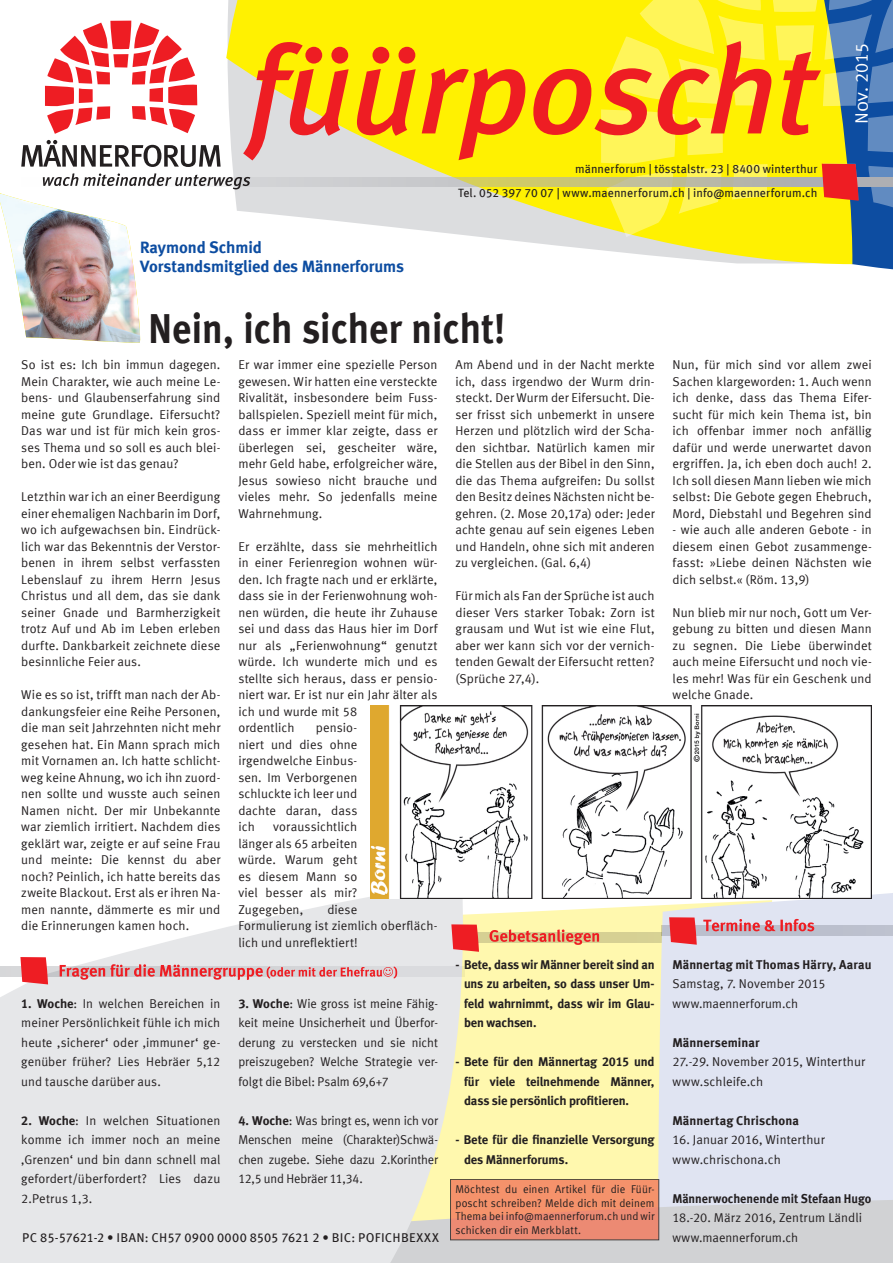
<style>
.page{position:relative;width:893px;height:1263px;background:#fff}
.page>*{position:absolute;margin:0;border:0;box-sizing:border-box;transform-origin:0 0}
.t1{font:42px "Meta Bold LF";color:#231f20;scale:.9 1}
.t2{font:18px "Meta Normal LF Caps";color:#fff}
.t3{font:16.5px/19.5px "Meta Bold LF";letter-spacing:-.005em;color:#0d4da1}
.t4{font:12.75px/16.5px "Meta Normal LF";letter-spacing:.005em;color:#231f20;text-align:justify}
.t5{font:12.75px/19.5px "Meta Bold LF";letter-spacing:-.005em;color:#231f20;text-align:justify}
.t6{font:12.75px "Meta Book LF Caps";letter-spacing:.015em;color:#231f20}
.t7{font:12.75px "Meta Bold LF";letter-spacing:-.005em;color:#231f20;scale:.96 1}
.t8{font:12px/24px "Meta Book LF";letter-spacing:.01em;color:#231f20;text-align:right}
.t9{font:11.25px/13.5px "Meta Normal LF";letter-spacing:.015em;color:#231f20;text-align:justify;scale:.96 1}
.s1{font-family:"Meta Bold LF"}
</style>
<div class="page">
<div style="left:467px;top:905px;width:188px;height:274px;background:#fff8ae"></div>
<div style="left:455px;top:932px;width:438px;height:10px;background:#d6d093"></div>
<div style="left:655px;top:888px;width:238px;height:303px;background:#e0e4f2"></div>
<svg style="left:467px;top:1191px;width:426px;height:72px;background:#d2d3d7"></svg>
<svg style="left:841px;top:237px;width:52px;height:33px"></svg>
<svg style="left:226px;top:0;width:627px;height:264px"></svg>
<svg style="left:243px;top:41px;width:358px;height:119px;background:#f5b126"></svg>
<svg style="left:250px;top:177px;width:351px;height:9px;background:#cccba8"></svg>
<svg style="left:601px;top:0;width:292px;height:237px;background:#d7c03f"></svg>
<svg style="left:21px;top:140px;width:200px;height:27px"></svg>
<svg style="left:45px;top:21px;width:152px;height:113px"></svg>
<svg style="left:0;top:897px;width:467px;height:366px;background:#e8e9e8"></svg>
<div style="left:450px;top:1179px;width:209px;height:61px;background:#f5926b"></div>
<div style="left:450px;top:1179px;width:209px;height:61px;border:1px solid #231f20"></div>
<svg style="left:0;top:173px;width:250px;height:91px"></svg>
<img style="left:0;top:194px;width:142px;height:149px">
<svg style="left:0;top:967px;width:465px;height:10px"></svg>
<div style="left:661px;top:925px;width:232px;height:11px;background:#bbbfcd"></div>
<svg style="left:20px;top:957px;width:28px;height:27px"></svg>
<svg style="left:451px;top:924px;width:28px;height:28px"></svg>
<svg style="left:669px;top:917px;width:28px;height:28px"></svg>
<svg style="left:60px;top:964px;width:337px;height:16px;background:#dea5a9"></svg>
<svg style="left:489px;top:929px;width:110px;height:16px"></svg>
<svg style="left:703px;top:919px;width:111px;height:12px"></svg>
<img style="left:370px;top:706px;width:501px;height:192px">
<p class="t3" style="left:140px;top:237px;width:266px">Raymond Schmid<br>Vorstandsmitglied des Männerforums</p>
<p class="t8" style="left:458px;top:157px;width:361px">männerforum | tösstalstr. 23 | 8400 winterthur<br>Tel. 052 397 70 07 | www.maennerforum.ch | info@maennerforum.ch</p>
<h1 class="t1" style="left:148px;top:304px;width:398px">Nein, ich sicher nicht!</h1>
<h2 class="t2" style="left:851px;top:124px;width:83px;rotate:-90deg">Nov. 2015</h2>
<p class="t4" style="left:21px;top:356px;width:201px">So ist es: Ich bin immun dagegen.<br>Mein Charakter, wie auch meine Le&shy;bens- und Glaubenserfahrung sind meine gute Grundlage. Eifersucht?<br>Das war und ist für mich kein gros&shy;ses Thema und so soll es auch blei&shy;ben. Oder wie ist das genau?</p>
<p class="t4" style="left:21px;top:488px;width:201px">Letzthin war ich an einer Beerdigung einer ehemaligen Nachbarin im Dorf, wo ich aufgewachsen bin. Eindrück&shy;lich war das Bekenntnis der Verstor&shy;benen in ihrem selbst verfassten Lebenslauf zu ihrem Herrn Jesus Christus und all dem, das sie dank seiner Gnade und Barmherzigkeit trotz Auf und Ab im Leben erleben durfte. Dankbarkeit zeichnete diese besinnliche Feier aus.</p>
<p class="t4" style="left:21px;top:686px;width:201px">Wie es so ist, trifft man nach der Ab&shy;dankungsfeier eine Reihe Personen, die man seit Jahrzehnten nicht mehr gesehen hat. Ein Mann sprach mich mit Vornamen an. Ich hatte schlicht&shy;weg keine Ahnung, wo ich ihn zuord&shy;nen sollte und wusste auch seinen Namen nicht. Der mir Unbekannte war ziemlich irritiert. Nachdem dies geklärt war, zeigte er auf seine Frau und meinte: Die kennst du aber noch? Peinlich, ich hatte bereits das zweite Blackout. Erst als er ihren Na&shy;men nannte, dämmerte es mir und die Erinnerungen kamen hoch.</p>
<p class="t4" style="left:238px;top:356px;width:201px">Er war immer eine spezielle Person gewesen. Wir hatten eine versteckte Rivalität, insbesondere beim Fuss&shy;ballspielen. Speziell meint für mich, dass er immer klar zeigte, dass er überlegen sei, gescheiter wäre, mehr Geld habe, erfolgreicher wäre, Jesus sowieso nicht brauche und vieles mehr. So jedenfalls meine Wahrnehmung.</p>
<p class="t4" style="left:238px;top:538px;width:201px;text-align:left">Er erzählte, dass sie mehrheitlich in einer Ferienregion wohnen wür&shy;den. Ich fragte nach und er erklärte, dass sie in der Ferienwohnung woh&shy;nen würden, die heute ihr Zuhause sei und dass das Haus hier im Dorf nur als „Ferienwohnung“ genutzt würde. Ich wunderte mich und es stellte sich heraus, dass er pensio&shy;niert war. Er ist nur ein Jahr älter als ich und wurde mit 58<br>ordentlich</p>
<p class="t4" style="left:238px;top:719px;width:120px;text-indent:78px">pensio&shy;niert und dies ohne irgendwelche Einbus&shy;sen. Im Verborgenen schluckte ich leer und dachte daran, dass ich</p>
<p class="t4" style="left:238px;top:818px;width:120px;text-indent:35px">voraussichtlich länger als 65 arbeiten würde. Warum geht es diesem Mann so viel besser als mir?<br>Zugegeben,</p>
<p class="t4" style="left:238px;top:901px;width:201px;text-align:left;text-indent:89px">diese<br>Formulierung ist ziemlich oberfläch&shy;lich und unreflektiert!</p>
<p class="t4" style="left:21px;top:993px;width:201px;line-height:19.5px"><span class="s1">1. Woche</span>: In welchen Bereichen in meiner Persönlichkeit fühle ich mich heute ‚sicherer‘ oder ‚immuner‘ ge&shy;genüber früher? Lies Hebräer 5,12 und tausche darüber aus.</p>
<p class="t4" style="left:21px;top:1110px;width:201px;line-height:19.5px"><span class="s1">2. Woche</span>: In welchen Situationen komme ich immer noch an meine ‚Grenzen‘ und bin dann schnell mal gefordert/überfordert? Lies dazu 2.Petrus 1,3.</p>
<p class="t4" style="left:238px;top:993px;width:201px;line-height:19.5px"><span class="s1">3. Woche</span>: Wie gross ist meine Fähig&shy;keit meine Unsicherheit und Überfor&shy;derung zu verstecken und sie nicht preiszugeben? Welche Strategie ver&shy;folgt die Bibel: Psalm 69,6+7</p>
<p class="t4" style="left:238px;top:1110px;width:201px;line-height:19.5px"><span class="s1">4. Woche</span>: Was bringt es, wenn ich vor Menschen meine (Charakter)Schwä&shy;chen zugebe. Siehe dazu 2.Korinther 12,5 und Hebräer 11,34.</p>
<p class="t6" style="left:22px;top:1230px;width:418px">PC 85-57621-2 • IBAN: CH57 0900 0000 8505 7621 2 • BIC: POFICHBEXXX</p>
<p class="t4" style="left:455px;top:356px;width:201px">Am Abend und in der Nacht merkte ich, dass irgendwo der Wurm drin&shy;steckt. Der Wurm der Eifersucht. Die&shy;ser frisst sich unbemerkt in unsere Herzen und plötzlich wird der Scha&shy;den sichtbar. Natürlich kamen mir die Stellen aus der Bibel in den Sinn, die das Thema aufgreifen: Du sollst den Besitz deines Nächsten nicht be&shy;gehren. (2. Mose 20,17a) oder: Jeder achte genau auf sein eigenes Leben und Handeln, ohne sich mit anderen zu vergleichen. (Gal. 6,4)</p>
<p class="t4" style="left:455px;top:587px;width:201px">Für mich als Fan der Sprüche ist auch dieser Vers starker Tobak: Zorn ist grausam und Wut ist wie eine Flut, aber wer kann sich vor der vernich&shy;tenden Gewalt der Eifersucht retten? (Sprüche 27,4).</p>
<p class="t5" style="left:464px;top:954px;width:192px;text-indent:-9px">- Bete, dass wir Männer bereit sind an uns zu arbeiten, so dass unser Um&shy;feld wahrnimmt, dass wir im Glau&shy;ben wachsen.</p>
<p class="t5" style="left:464px;top:1052px;width:192px;text-indent:-9px">- Bete für den Männertag 2015 und für viele teilnehmende Männer, dass sie persönlich profitieren.</p>
<p class="t5" style="left:464px;top:1130px;width:192px;text-indent:-9px">- Bete für die finanzielle Versorgung des Männerforums.</p>
<p class="t9" style="left:455px;top:1182px;width:209px">Möchtest du einen Artikel für die Füür&shy;poscht schreiben? Melde dich mit deinem Thema bei info@maennerforum.ch und wir schicken dir ein Merkblatt.</p>
<p class="t4" style="left:673px;top:356px;width:201px">Nun, für mich sind vor allem zwei Sachen klargeworden: 1. Auch wenn ich denke, dass das Thema Eifer&shy;sucht für mich kein Thema ist, bin ich offenbar immer noch anfällig dafür und werde unerwartet davon ergriffen. Ja, ich eben doch auch! 2.<br>Ich soll diesen Mann lieben wie mich selbst: Die Gebote gegen Ehebruch, Mord, Diebstahl und Begehren sind</p>
<p class="t4" style="left:673px;top:521px;width:201px">- wie auch alle anderen Gebote - in diesem einen Gebot zusammenge&shy;fasst: »Liebe deinen Nächsten wie dich selbst.« (Röm. 13,9)</p>
<p class="t4" style="left:673px;top:604px;width:201px">Nun blieb mir nur noch, Gott um Ver&shy;gebung zu bitten und diesen Mann zu segnen. Die Liebe überwindet auch meine Eifersucht und noch vie&shy;les mehr! Was für ein Geschenk und welche Gnade.</p>
<p class="t5" style="left:672px;top:954px;width:201px">Männertag mit Thomas Härry, Aarau</p>
<p class="t4" style="left:672px;top:974px;width:155px;line-height:19.5px">Samstag, 7. November 2015 www.maennerforum.ch</p>
<p class="t5" style="left:672px;top:1032px;width:89px">Männerseminar</p>
<p class="t4" style="left:672px;top:1052px;width:194px;line-height:19.5px">27.-29. November 2015, Winterthur www.schleife.ch</p>
<p class="t5" style="left:672px;top:1110px;width:128px">Männertag Chrischona</p>
<p class="t4" style="left:672px;top:1130px;width:154px;line-height:19.5px">16. Januar 2016, Winterthur www.chrischona.ch</p>
<p class="t7" style="left:672px;top:1191px;width:209px">Männerwochenende mit Stefaan Hugo</p>
<p class="t4" style="left:672px;top:1208px;width:191px;line-height:19.5px">18.-20. März 2016, Zentrum Ländli www.maennerforum.ch</p>
</div>
